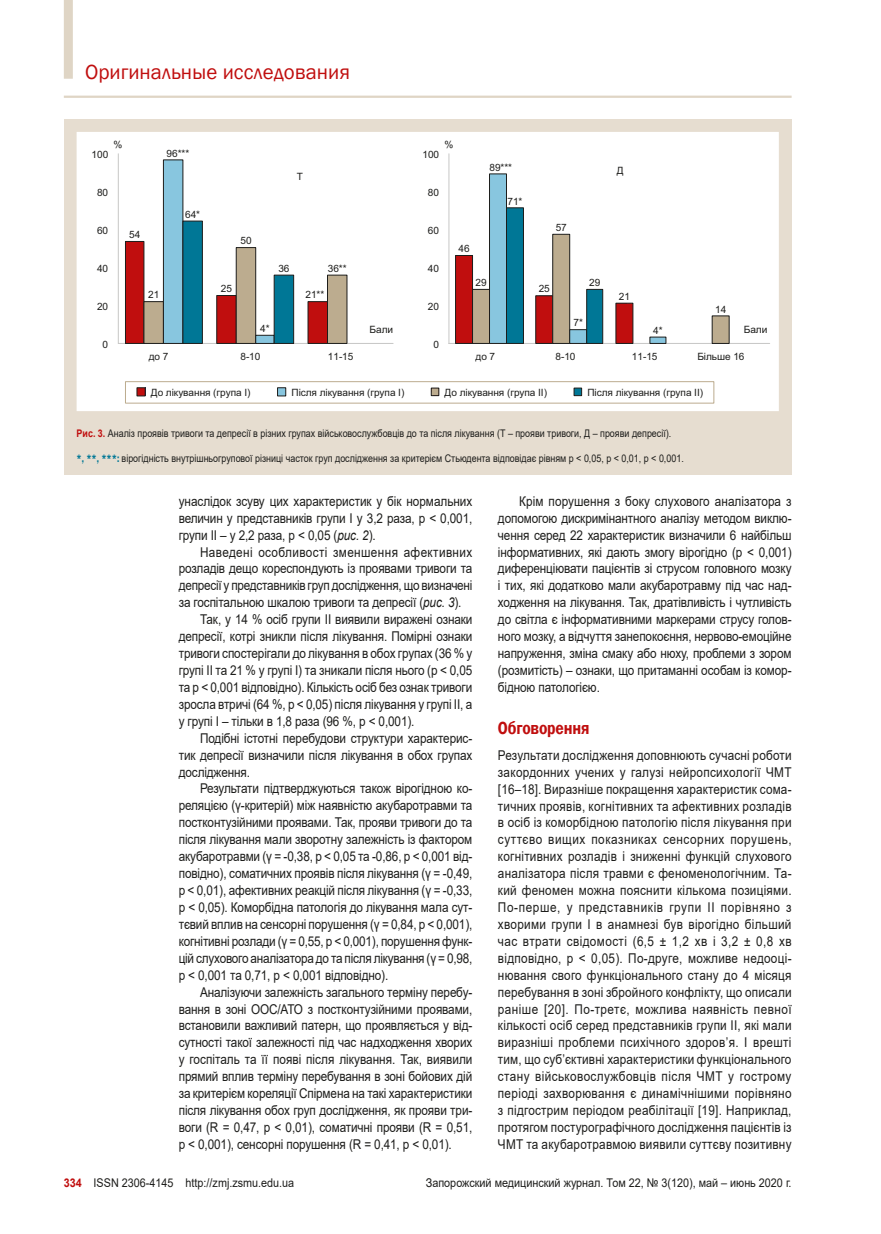
<style>
.page{position:relative;width:881px;height:1234px;background:#fff}
.page>*{position:absolute;margin:0;border:0;box-sizing:border-box;transform-origin:0 0}
.t1{font:21px "Franklin Gothic";color:#c00e0e}
.nazva{font:600 18px "Franklin Gothic";letter-spacing:-.01em;color:#c00e0e;scale:.87 1}
.tecst{font:13.5px/17px "Arial";letter-spacing:-.01em;color:#1d1d1b;text-align:justify;scale:.87 1}
.tecst_1{font:13.5px/17px "Arial";letter-spacing:.02em;color:#1d1d1b;text-align:justify;scale:.87 1}
.t2{font:12px "Arial";color:#1d1d1b;scale:.9 1}
.примечание{font:10.5px "Arial";color:#1d1d1b;scale:.85 1}
.t3{font:10.05px "Arial";letter-spacing:-.005em;color:#1d1d1b}
.s1{font-weight:700;color:#c00e0e}
.s2{font-family:"Franklin Gothic";font-weight:600;font-size:10.95px;color:#007796}
.s3{font-style:italic}
</style>
<div class="page">
<hr style="left:64px;top:96px;width:727px;height:2px;background:#dfd5c5">
<div style="left:64px;top:119px;width:727px;height:355px;background:#e6ddd0"></div>
<svg style="left:76px;top:132px;width:703px;height:279px;background:#eae9ea"></svg>
<div style="left:64px;top:0;width:9px;height:79px;background:#dfd5c5"></div>
<h1 class="t1" style="left:85px;top:59px;width:266px">Оригинальные исследования</h1>
<p class="t3" style="left:113px;top:137px;width:10px">%</p>
<p class="t3" style="left:92px;top:147px;width:18px">100</p>
<p class="t3" style="left:166px;top:146px;width:24px">96***</p>
<p class="t3" style="left:444px;top:137px;width:10px">%</p>
<p class="t3" style="left:422px;top:147px;width:18px">100</p>
<p class="t3" style="left:296px;top:170px;width:8px">Т</p>
<p class="t3" style="left:489px;top:160px;width:24px">89***</p>
<p class="t3" style="left:616px;top:163px;width:8px">Д</p>
<p class="t3" style="left:97px;top:185px;width:13px">80</p>
<p class="t3" style="left:428px;top:185px;width:13px">80</p>
<p class="t3" style="left:507px;top:194px;width:16px">71*</p>
<p class="t3" style="left:185px;top:207px;width:16px">64*</p>
<p class="t3" style="left:97px;top:223px;width:13px">60</p>
<p class="t3" style="left:129px;top:228px;width:13px">54</p>
<p class="t3" style="left:240px;top:234px;width:13px">50</p>
<p class="t3" style="left:428px;top:223px;width:13px">60</p>
<p class="t3" style="left:458px;top:242px;width:13px">46</p>
<p class="t3" style="left:555px;top:220px;width:13px">57</p>
<p class="t3" style="left:97px;top:261px;width:13px">40</p>
<p class="t3" style="left:278px;top:261px;width:13px">36</p>
<p class="t3" style="left:328px;top:261px;width:20px">36**</p>
<p class="t3" style="left:428px;top:261px;width:13px">40</p>
<p class="t3" style="left:221px;top:282px;width:13px">25</p>
<p class="t3" style="left:148px;top:288px;width:13px">21</p>
<p class="t3" style="left:305px;top:288px;width:20px">21**</p>
<p class="t3" style="left:475px;top:275px;width:13px">29</p>
<p class="t3" style="left:538px;top:282px;width:13px">25</p>
<p class="t3" style="left:589px;top:275px;width:13px">29</p>
<p class="t3" style="left:618px;top:289px;width:13px">21</p>
<p class="t3" style="left:97px;top:299px;width:13px">20</p>
<p class="t3" style="left:428px;top:299px;width:13px">20</p>
<p class="t3" style="left:714px;top:302px;width:13px">14</p>
<p class="t3" style="left:260px;top:321px;width:11px">4*</p>
<p class="t3" style="left:573px;top:316px;width:11px">7*</p>
<p class="t3" style="left:369px;top:323px;width:25px">Бали</p>
<p class="t3" style="left:743px;top:323px;width:25px">Бали</p>
<p class="t3" style="left:653px;top:323px;width:11px">4*</p>
<p class="t3" style="left:102px;top:337px;width:7px">0</p>
<p class="t3" style="left:433px;top:337px;width:7px">0</p>
<p class="t3" style="left:149px;top:349px;width:21px">до 7</p>
<p class="t3" style="left:240px;top:349px;width:21px">8-10</p>
<p class="t3" style="left:328px;top:349px;width:27px">11-15</p>
<p class="t3" style="left:475px;top:349px;width:21px">до 7</p>
<p class="t3" style="left:555px;top:349px;width:21px">8-10</p>
<p class="t3" style="left:631px;top:349px;width:27px">11-15</p>
<p class="t3" style="left:697px;top:349px;width:49px">Більше 16</p>
<p class="t3" style="left:151px;top:385px;width:101px">До лікування (група І)</p>
<p class="t3" style="left:291px;top:385px;width:114px">Після лікування (група I)</p>
<p class="t3" style="left:444px;top:385px;width:104px">До лікування (група II)</p>
<p class="t3" style="left:587px;top:385px;width:117px">Після лікування (група II)</p>
<p class="примечание" style="left:77px;top:425px;width:701px"><span class="s1">Рис. 3.</span> Аналіз проявів тривоги та депресії в різних групах військовослужбовців до та після лікування (Т – прояви тривоги, Д – прояви депресії).</p>
<p class="примечание" style="left:77px;top:451px;width:715px"><span class="s2">*, **, ***:</span> вірогідність внутрішньогрупової різниці часток груп дослідження за критерієм Стьюдента відповідає рівням p &lt; 0,05, p &lt; 0,01, p &lt; 0,001.</p>
<p class="tecst" style="left:179px;top:492px;width:339px">унаслідок зсуву цих характеристик у бік нормальних величин у представників групи І у 3,2 раза, p &lt; 0,001, групи ІІ – у 2,2 раза, p &lt; 0,05 (<span class="s3">рис. 2</span>).</p>
<p class="tecst" style="left:179px;top:543px;width:339px;text-indent:21px">Наведені особливості зменшення афективних розладів дещо кореспондують із проявами тривоги та депресії у представників груп дослідження, що визначені за госпітальною шкалою тривоги та депресії (<span class="s3">рис. 3</span>).</p>
<p class="tecst" style="left:179px;top:610px;width:339px;text-indent:21px">Так, у 14 % осіб групи ІІ виявили виражені ознаки депресії, котрі зникли після лікування. Помірні ознаки тривоги спостерігали до лікування в обох групах (36 % у групі ІІ та 21 % у групі І) та зникали після нього (p &lt; 0,05 та p &lt; 0,001 відповідно). Кількість осіб без ознак тривоги зросла втричі (64 %, p &lt; 0,05) після лікування у групі ІІ, а у групі І – тільки в 1,8 раза (96 %, p &lt; 0,001).</p>
<p class="tecst" style="left:179px;top:729px;width:339px;text-indent:21px">Подібні істотні перебудови структури характерис&shy;тик депресії визначили після лікування в обох групах дослідження.</p>
<p class="tecst" style="left:179px;top:780px;width:339px;text-indent:21px">Результати підтверджуються також вірогідною ко&shy;реляцією (γ-критерій) між наявністю акубаротравми та постконтузійними проявами. Так, прояви тривоги до та після лікування мали зворотну залежність із фактором акубаротравми (γ = -0,38, p &lt; 0,05 та -0,86, p &lt; 0,001 від&shy;повідно), соматичних проявів після лікування (γ = -0,49, p &lt; 0,01), афективних реакцій після лікування (γ = -0,33, p &lt; 0,05). Коморбідна патологія до лікування мала сут&shy;тєвий вплив на сенсорні порушення (γ = 0,84, p &lt; 0,001), когнітивні розлади (γ = 0,55, p &lt; 0,001), порушення функ&shy;цій слухового аналізатора до та після лікування (γ = 0,98, p &lt; 0,001 та 0,71, p &lt; 0,001 відповідно).</p>
<p class="tecst" style="left:179px;top:983px;width:339px;text-indent:21px">Аналізуючи залежність загального терміну перебу&shy;вання в зоні ООС/АТО з постконтузійними проявами, встановили важливий патерн, що проявляється у від&shy;сутності такої залежності під час надходження хворих у госпіталь та її появі після лікування. Так, виявили прямий вплив терміну перебування в зоні бойових дій за критерієм кореляції Спірмена на такі характеристики після лікування обох груп дослідження, як прояви три&shy;воги (R = 0,47, p &lt; 0,01), соматичні прояви (R = 0,51, p &lt; 0,001), сенсорні порушення (R = 0,41, p &lt; 0,01).</p>
<p class="tecst" style="left:497px;top:492px;width:339px;text-indent:21px">Крім порушення з боку слухового аналізатора з допомогою дискримінантного аналізу методом виклю&shy;чення серед 22 характеристик визначили 6 найбільш інформативних, які дають змогу вірогідно (p &lt; 0,001) диференціювати пацієнтів зі струсом головного мозку і тих, які додатково мали акубаротравму під час над&shy;ходження на лікування. Так, дратівливість і чутливість до світла є інформативними маркерами струсу голов&shy;ного мозку, а відчуття занепокоєння, нервово-емоційне напруження, зміна смаку або нюху, проблеми з зором (розмитість) – ознаки, що притаманні особам із комор&shy;бідною патологією.</p>
<p class="nazva" style="left:497px;top:717px;width:107px">Обговорення</p>
<p class="tecst_1" style="left:497px;top:746px;width:339px">Результати дослідження доповнюють сучасні роботи закордонних учених у галузі нейропсихології ЧМТ [16–18]. Виразніше покращення характеристик сома&shy;тичних проявів, когнітивних та афективних розладів в осіб із коморбідною патологію після лікування при суттєво вищих показниках сенсорних порушень, когнітивних розладів і зниженні функцій слухового аналізатора після травми є феноменологічним. Та&shy;кий феномен можна пояснити кількома позиціями.<br>По-перше, у представників групи ІІ порівняно з хворими групи І в анамнезі був вірогідно більший час втрати свідомості (6,5 ± 1,2 хв і 3,2 ± 0,8 хв відповідно, p &lt; 0,05). По-друге, можливе недооці&shy;нювання свого функціонального стану до 4 місяця перебування в зоні збройного конфлікту, що описали раніше [20]. По-третє, можлива наявність певної кількості осіб серед представників групи ІІ, які мали виразніші проблеми психічного здоров’я. І врешті тим, що суб’єктивні характеристики функціонального стану військовослужбовців після ЧМТ у гострому періоді захворювання є динамічнішими порівняно з підгострим періодом реабілітації [19]. Наприклад, протягом постурографічного дослідження пацієнтів із ЧМТ та акубаротравмою виявили суттєву позитивну</p>
<p class="t2" style="left:64px;top:1174px;width:257px"><span class="s1">334</span> ISSN 2306-4145 http://zmj.zsmu.edu.ua</p>
<p class="t2" style="left:426px;top:1174px;width:407px">Запорожский медицинский журнал. Том 22, № 3(120), май – июнь 2020 г.</p>
</div>
